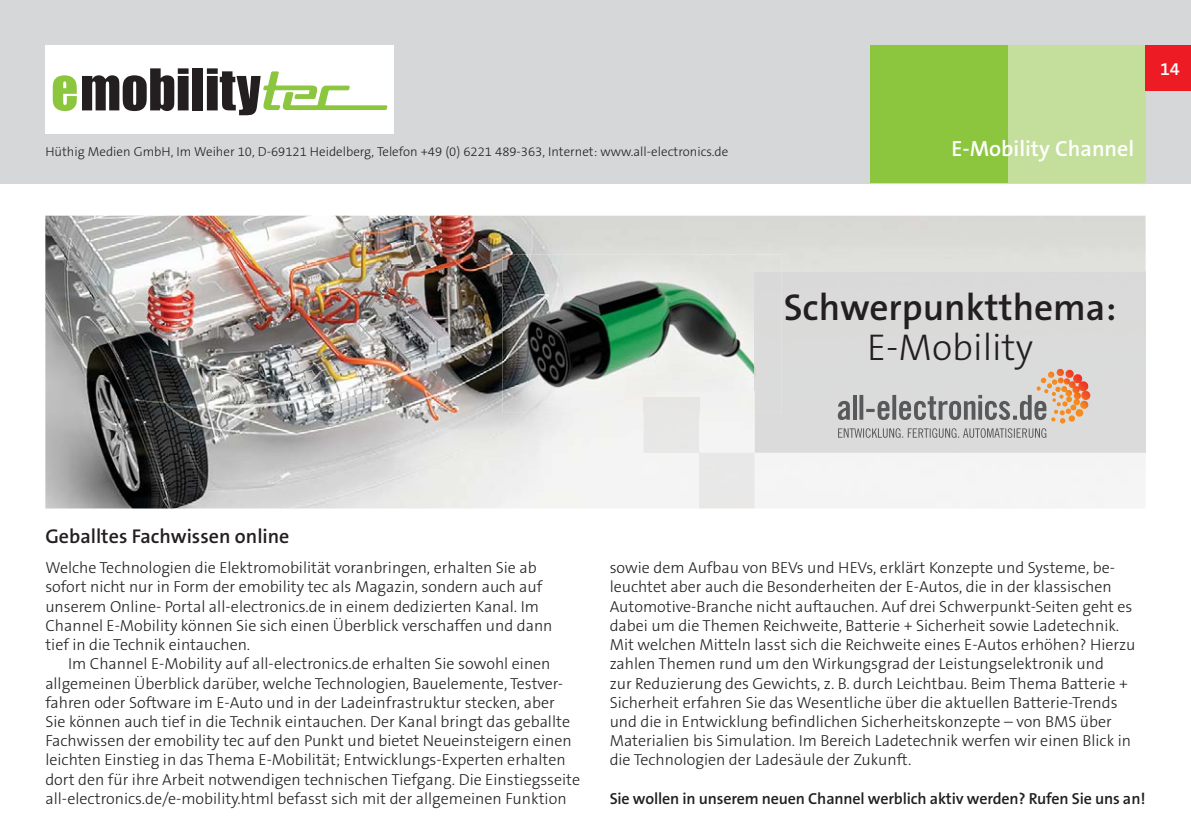
<style>
.page{position:relative;width:1191px;height:840px;background:#fff}
.page>*{position:absolute;margin:0;border:0;box-sizing:border-box;transform-origin:0 0}
.t1{font:600 37.4px "The Sans Os F";color:#231f20}
.t2{font:300 37.4px "The Sans Os F";color:#231f20}
.t3{font:600 22px "The Sans Os F";color:#fff}
.t4{font:600 20px "The Sans Os F";color:#231f20}
.t5{font:600 18px "The Sans Os F";color:#fff}
.t6{font:300 16px/19.2px "The Sans Os F";color:#231f20}
.t7{font:600 16px "The Sans Os F";letter-spacing:-.01em;color:#231f20}
.t8{font:300 13px "The Sans Os F";color:#231f20}
</style>
<div class="page">
<div style="left:0;top:0;width:1191px;height:183px;background:#d6d7d9"></div>
<div style="left:1008px;top:45px;width:137px;height:138px;background:#c4df9b"></div>
<div style="left:870px;top:45px;width:138px;height:138px;background:#8cc63f"></div>
<div style="left:1145px;top:45px;width:46px;height:46px;background:#ed1c24"></div>
<div style="left:45px;top:45px;width:348px;height:89px;background:#fff"></div>
<svg style="left:53px;top:68px;width:136px;height:43px"></svg>
<div style="left:192px;top:68px;width:11px;height:42px;background:#231f20"></div>
<svg style="left:207px;top:68px;width:181px;height:48px"></svg>
<img style="left:45px;top:215px;width:1100px;height:293px">
<div style="left:643px;top:412px;width:56px;height:40px;background:#e8e7e6"></div>
<div style="left:699px;top:452px;width:55px;height:56px;background:#e9e8e8"></div>
<img style="left:502px;top:254px;width:280px;height:158px">
<img style="left:519px;top:272px;width:235px;height:118px">
<div style="left:754px;top:271px;width:391px;height:181px;background:#dadbda"></div>
<div style="left:754px;top:271px;width:28px;height:141px;background:#dadbda"></div>
<svg style="left:838px;top:428px;width:208px;height:9px;background:#b1b1b2"></svg>
<svg style="left:837px;top:368px;width:253px;height:52px;background:#c7bdb8"></svg>
<p class="t8" style="left:45px;top:145px;width:684px">Hüthig Medien GmbH, Im Weiher 10, D-69121 Heidelberg, Telefon +49 (0) 6221 489-363, Internet: www.all-electronics.de</p>
<h2 class="t3" style="left:951px;top:138px;width:184px">E-Mobility Channel</h2>
<p class="t5" style="left:1160px;top:60px;width:21px">14</p>
<h1 class="t1" style="left:784px;top:289px;width:334px">Schwerpunktthema:</h1>
<h1 class="t2" style="left:867px;top:328px;width:167px">E-Mobility</h1>
<p class="t4" style="left:45px;top:525px;width:246px">Geballtes Fachwissen online</p>
<p class="t6" style="left:45px;top:558px;width:508px">Welche Technologien die Elektromobilität voranbringen, erhalten Sie ab sofort nicht nur in Form der emobility tec als Magazin, sondern auch auf unserem Online- Portal all-electronics.de in einem dedizierten Kanal. Im Channel E-Mobility können Sie sich einen Überblick verschaffen und dann tief in die Technik eintauchen.</p>
<p class="t6" style="left:45px;top:654px;width:536px;text-indent:23px">Im Channel E-Mobility auf all-electronics.de erhalten Sie sowohl einen allgemeinen Überblick darüber, welche Technologien, Bauelemente, Testver&shy;fahren oder Software im E-Auto und in der Ladeinfrastruktur stecken, aber<br>Sie können auch tief in die Technik eintauchen. Der Kanal bringt das geballte Fachwissen der emobility tec auf den Punkt und bietet Neueinsteigern einen leichten Einstieg in das Thema E-Mobilität; Entwicklungs-Experten erhalten dort den für ihre Arbeit notwendigen technischen Tiefgang. Die Einstiegsseite all-electronics.de/e-mobility.html befasst sich mit der allgemeinen Funktion</p>
<p class="t6" style="left:609px;top:558px;width:527px">sowie dem Aufbau von BEVs und HEVs, erklärt Konzepte und Systeme, be&shy;leuchtet aber auch die Besonderheiten der E-Autos, die in der klassischen Automotive-Branche nicht auftauchen. Auf drei Schwerpunkt-Seiten geht es dabei um die Themen Reichweite, Batterie + Sicherheit sowie Ladetechnik.<br>Mit welchen Mitteln lasst sich die Reichweite eines E-Autos erhöhen? Hierzu zahlen Themen rund um den Wirkungsgrad der Leistungselektronik und<br>zur Reduzierung des Gewichts, z. B. durch Leichtbau. Beim Thema Batterie + Sicherheit erfahren Sie das Wesentliche über die aktuellen Batterie-Trends und die in Entwicklung befindlichen Sicherheitskonzepte – von BMS über Materialien bis Simulation. Im Bereich Ladetechnik werfen wir einen Blick in die Technologien der Ladesäule der Zukunft.</p>
<p class="t7" style="left:609px;top:790px;width:537px">Sie wollen in unserem neuen Channel werblich aktiv werden? Rufen Sie uns an!</p>
</div>
